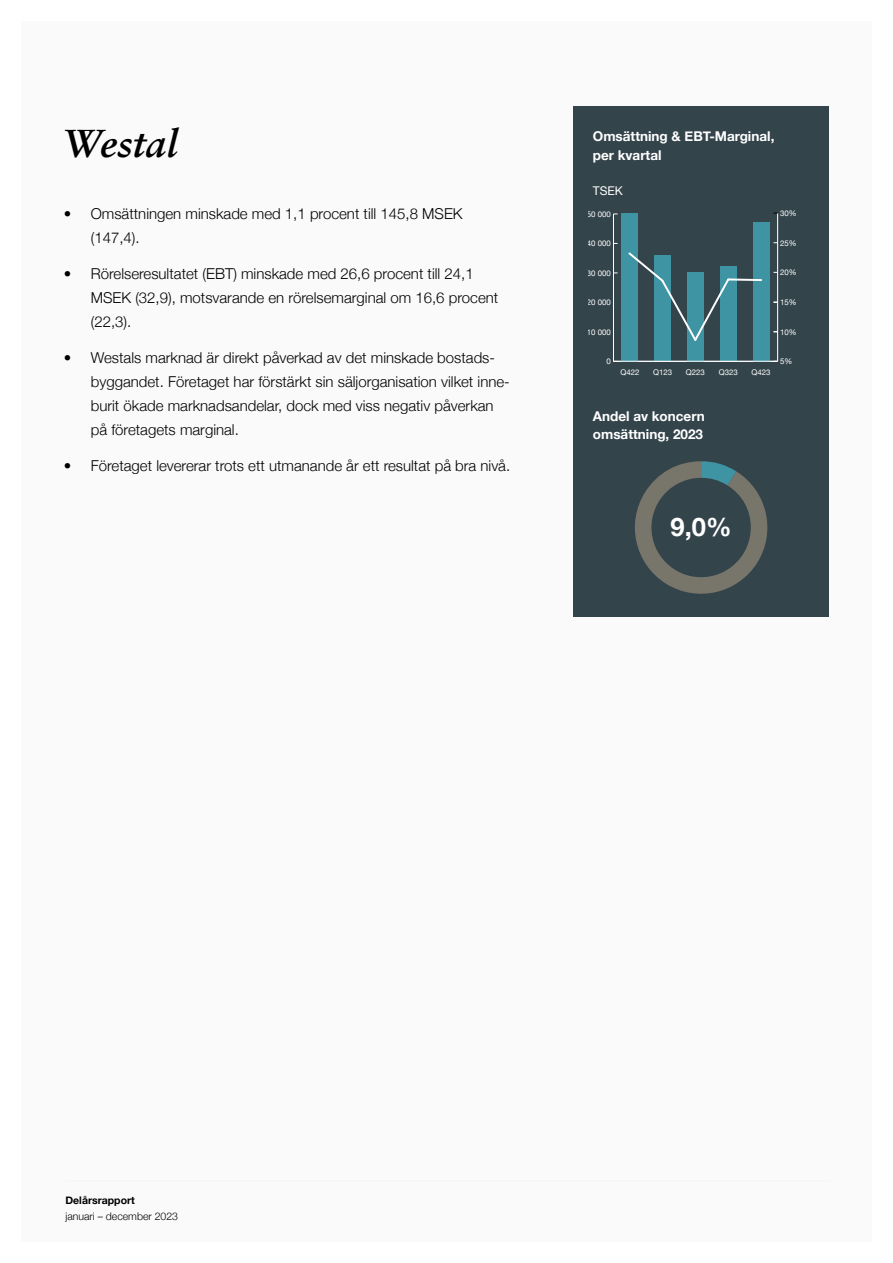
<style>
.page{position:relative;width:893px;height:1263px;background:#fff}
.page>*{position:absolute;margin:0;border:0;box-sizing:border-box;transform-origin:0 0}
.t1{font:italic 700 39px "Sabon LT Pro";color:#000}
.t2{font:700 25.5px "Helvetica Neue";color:#fff}
.t3{font:300 15px/24px "Helvetica Neue";color:#000}
.t4{font:700 13.5px/19.5px "Helvetica Neue";color:#fff}
.t5{font:12px "Helvetica Neue";color:#fff}
.t6{font:300 10.5px "Helvetica Neue";color:#000}
.t7{font:700 10.5px "Helvetica Neue";color:#000}
.t8{font:7.8px "Helvetica Neue";color:#fff}
</style>
<div class="page">
<div style="left:21px;top:21px;width:851px;height:1221px;background:#fafafa"></div>
<hr style="left:65px;top:1180px;width:765px;height:1px;background:#f9f5f3">
<div style="left:574px;top:106px;width:255px;height:511px;background:#34444b"></div>
<hr style="left:613px;top:214px;width:1px;height:147px;background:#fff">
<div style="left:622px;top:213px;width:16px;height:148px;background:#3f94a4"></div>
<div style="left:654px;top:255px;width:17px;height:106px;background:#3f94a4"></div>
<div style="left:687px;top:272px;width:17px;height:89px;background:#3f94a4"></div>
<div style="left:720px;top:266px;width:16px;height:95px;background:#3f94a4"></div>
<div style="left:753px;top:222px;width:16px;height:139px;background:#3f94a4"></div>
<hr style="left:613px;top:361px;width:165px;height:1px;background:#fff">
<hr style="left:777px;top:213px;width:1px;height:148px;background:#fff">
<svg style="left:628px;top:252px;width:134px;height:91px"></svg>
<svg style="left:635px;top:461px;width:133px;height:133px"></svg>
<h1 class="t1" style="left:64px;top:119px;width:116px">Westal</h1>
<p class="t4" style="left:593px;top:127px;width:183px">Omsättning &amp; EBT-Marginal, per kvartal</p>
<p class="t5" style="left:593px;top:182px;width:32px">TSEK</p>
<p class="t3" style="left:91px;top:201px;width:373px;text-indent:-27px">• Omsättningen minskade med 1,1 procent till 145,8 MSEK (147,4).</p>
<p class="t3" style="left:91px;top:261px;width:409px;text-indent:-27px">• Rörelseresultatet (EBT) minskade med 26,6 procent till 24,1<br>MSEK (32,9), motsvarande en rörelsemarginal om 16,6 procent (22,3).</p>
<p class="t3" style="left:91px;top:345px;width:420px;text-indent:-27px">• Westals marknad är direkt påverkad av det minskade bostads&shy;byggandet. Företaget har förstärkt sin säljorganisation vilket inne&shy;burit ökade marknadsandelar, dock med viss negativ påverkan på företagets marginal.</p>
<p class="t3" style="left:64px;top:453px;width:448px">• Företaget levererar trots ett utmanande år ett resultat på bra nivå.</p>
<p class="t8" style="left:587px;top:208px;width:26px">50 000</p>
<p class="t8" style="left:780px;top:208px;width:18px">30%</p>
<p class="t8" style="left:587px;top:238px;width:26px">40 000</p>
<p class="t8" style="left:780px;top:237px;width:18px">25%</p>
<p class="t8" style="left:587px;top:267px;width:26px">30 000</p>
<p class="t8" style="left:780px;top:267px;width:18px">20%</p>
<p class="t8" style="left:587px;top:297px;width:26px">20 000</p>
<p class="t8" style="left:780px;top:296px;width:18px">15%</p>
<p class="t8" style="left:587px;top:326px;width:26px">10 000</p>
<p class="t8" style="left:780px;top:326px;width:18px">10%</p>
<p class="t8" style="left:607px;top:356px;width:6px">0</p>
<p class="t8" style="left:780px;top:356px;width:14px">5%</p>
<p class="t8" style="left:620px;top:367px;width:21px">Q422</p>
<p class="t8" style="left:653px;top:367px;width:21px">Q123</p>
<p class="t8" style="left:686px;top:367px;width:21px">Q223</p>
<p class="t8" style="left:719px;top:367px;width:21px">Q323</p>
<p class="t8" style="left:751px;top:367px;width:21px">Q423</p>
<p class="t4" style="left:593px;top:408px;width:114px;line-height:18px">Andel av koncern omsättning, 2023</p>
<h2 class="t2" style="left:671px;top:507px;width:62px">9,0%</h2>
<p class="t7" style="left:65px;top:1192px;width:71px">Delårsrapport</p>
<p class="t6" style="left:65px;top:1208px;width:114px">januari – december 2023</p>
</div>
